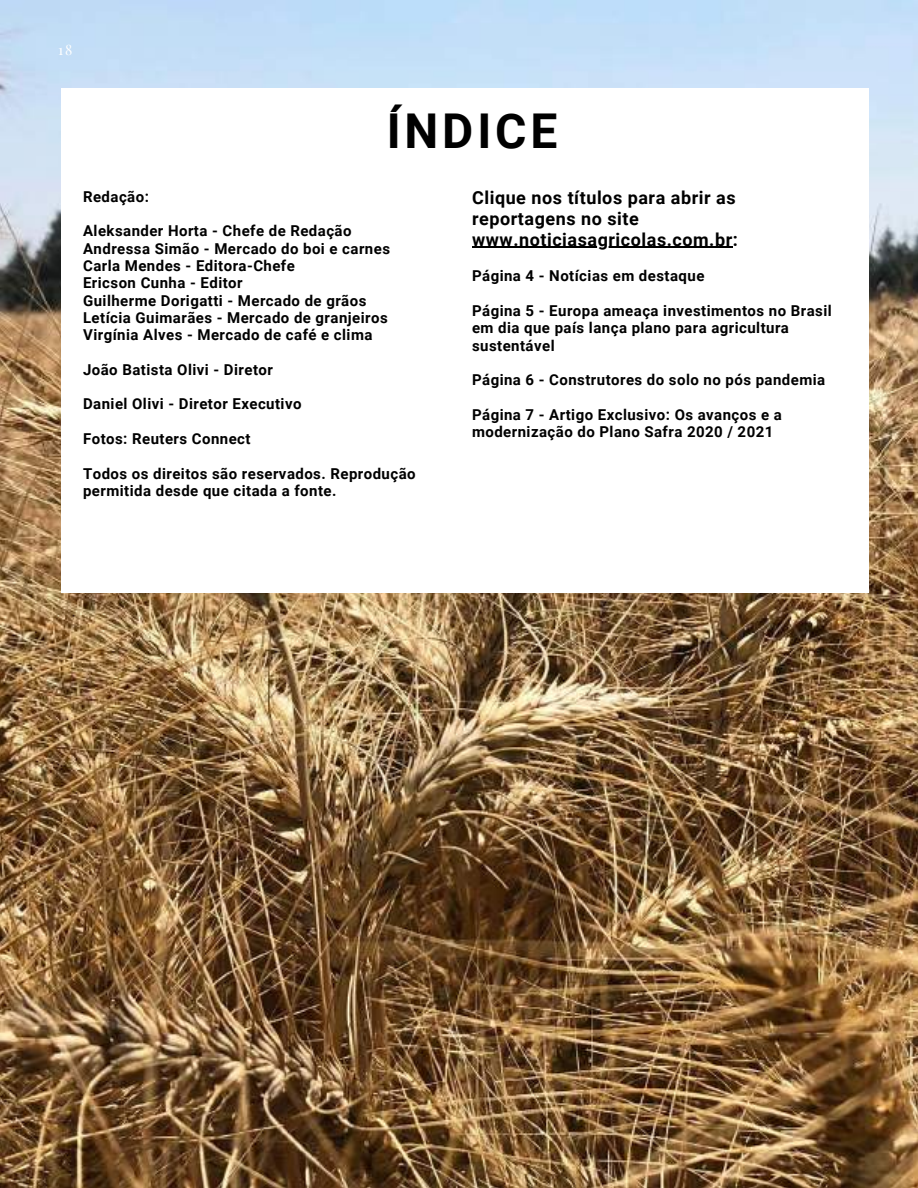
<style>
.page{position:relative;width:918px;height:1188px;background:#fff}
.page>*{position:absolute;margin:0;border:0;box-sizing:border-box;transform-origin:0 0}
.t1{font:700 48px "Roboto";letter-spacing:.08em;color:#000}
.t2{font:700 18px/20.9px "Roboto";letter-spacing:.03em;color:#000}
.t3{font:700 15px/17.2px "Roboto";letter-spacing:.03em;color:#000}
.t4{font:13.95px "Playfair Display";color:#fff}
</style>
<div class="page">
<img style="left:0;top:0;width:918px;height:1188px">
<div style="left:62px;top:88px;width:807px;height:505px;background:#fff"></div>
<hr style="left:472px;top:247px;width:261px;height:1px;background:#000">
<p class="t4" style="left:58px;top:39px;width:16px">18</p>
<h1 class="t1" style="left:387px;top:104px;width:172px">ÍNDICE</h1>
<p class="t3" style="left:83px;top:188px;width:67px">Redação:</p>
<p class="t3" style="left:83px;top:223px;width:308px">Aleksander Horta - Chefe de Redação Andressa Simão - Mercado do boi e carnes Carla Mendes - Editora-Chefe<br>Ericson Cunha - Editor<br>Guilherme Dorigatti - Mercado de grãos Letícia Guimarães - Mercado de granjeiros Virgínia Alves - Mercado de café e clima</p>
<p class="t3" style="left:83px;top:361px;width:191px">João Batista Olivi - Diretor</p>
<p class="t3" style="left:83px;top:396px;width:220px">Daniel Olivi - Diretor Executivo</p>
<p class="t3" style="left:83px;top:430px;width:169px">Fotos: Reuters Connect</p>
<p class="t3" style="left:83px;top:465px;width:334px">Todos os direitos são reservados. Reprodução permitida desde que citada a fonte.</p>
<p class="t2" style="left:472px;top:187px;width:267px">Clique nos títulos para abrir as reportagens no site www.noticiasagricolas.com.br:</p>
<p class="t3" style="left:472px;top:268px;width:234px">Página 4 - Notícias em destaque</p>
<p class="t3" style="left:472px;top:302px;width:361px">Página 5 - Europa ameaça investimentos no Brasil em dia que país lança plano para agricultura sustentável</p>
<p class="t3" style="left:472px;top:371px;width:355px">Página 6 - Construtores do solo no pós pandemia</p>
<p class="t3" style="left:472px;top:406px;width:311px">Página 7 - Artigo Exclusivo: Os avanços e a modernização do Plano Safra 2020 / 2021</p>
</div>
